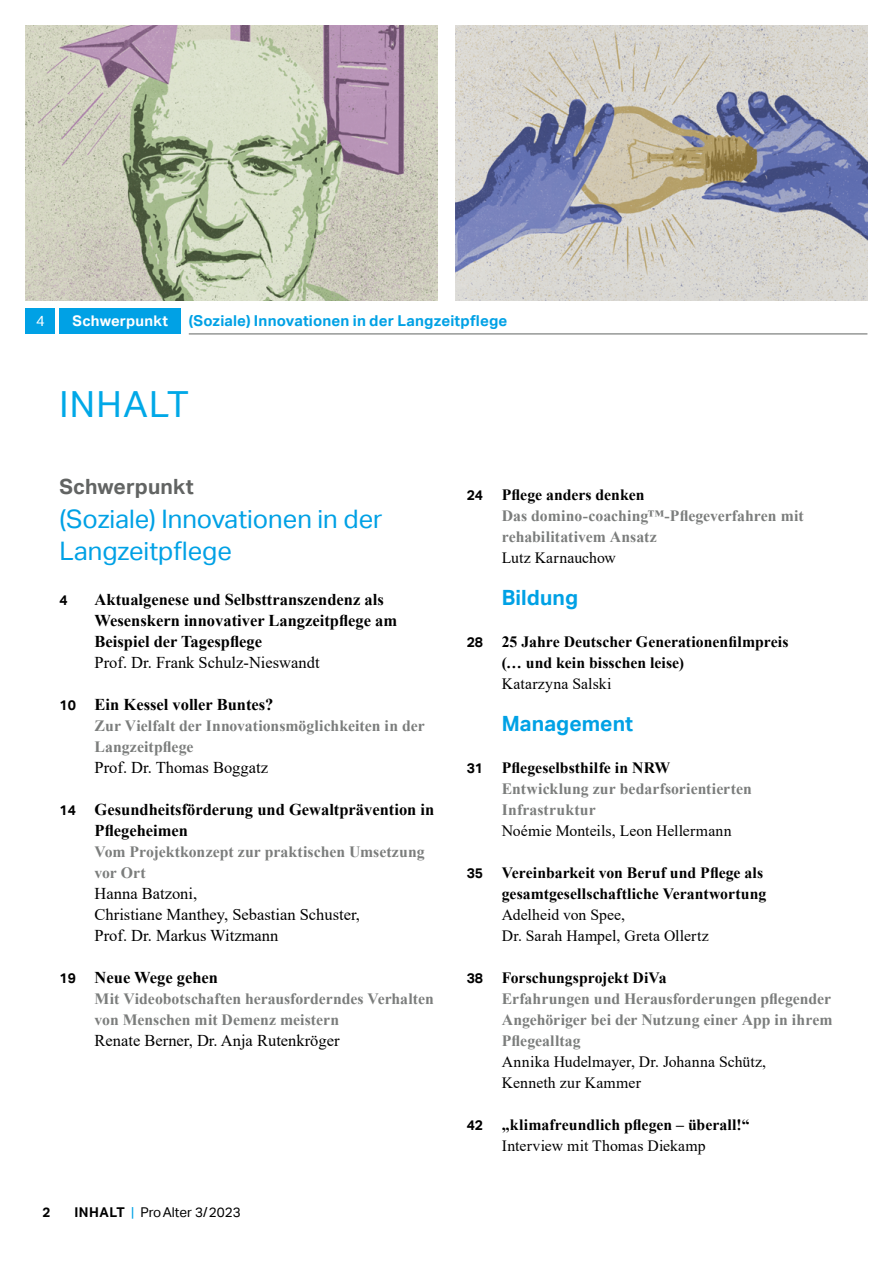
<style>
.page{position:relative;width:893px;height:1263px;background:#fff}
.page>*{position:absolute;margin:0;border:0;box-sizing:border-box;transform-origin:0 0}
.t1{font:36px "Aktiv Grotesk";letter-spacing:.04em;color:#00a8e7}
.t2{font:25.5px/31.5px "Aktiv Grotesk";color:#00a1e5}
.t3{font:700 21px "Aktiv Grotesk";letter-spacing:.005em;color:#00a1e5}
.t4{font:700 21px "Aktiv Grotesk";letter-spacing:.005em;color:#626463}
.t5{font:700 16.5px/21px "Times New Roman";color:#000}
.t6{font:16.5px/21px "Times New Roman";color:#000}
.t7{font:700 15.75px/21px "Times New Roman";color:#7b7d7c}
.t8{font:700 15.75px/21px "Times New Roman";color:#000}
.t9{font:15.75px/21px "Times New Roman";letter-spacing:.01em;color:#000}
.t10{font:700 15px "Aktiv Grotesk";letter-spacing:.01em;color:#00a1e5}
.t11{font:700 14.7px "Aktiv Grotesk";letter-spacing:.015em;color:#fff}
.t12{font:14.7px "Aktiv Grotesk";color:#fff}
.t13{font:700 13.95px "Aktiv Grotesk";color:#000}
.t14{font:13.5px "Aktiv Grotesk";color:#000}
.t15{font:700 13.5px "Aktiv Grotesk";color:#000}
.s1{font-weight:700}
.s2{color:#00a1e5}
</style>
<div class="page">
<div style="left:60px;top:308px;width:121px;height:26px;background:#00a1e5"></div>
<div style="left:26px;top:308px;width:29px;height:26px;background:#00a1e5"></div>
<hr style="left:189px;top:333px;width:678px;height:1px;background:#626463">
<img style="left:26px;top:26px;width:412px;height:274px">
<img style="left:455px;top:26px;width:412px;height:274px">
<p class="t11" style="left:73px;top:312px;width:97px">Schwerpunkt</p>
<p class="t12" style="left:36px;top:312px;width:10px">4</p>
<p class="t10" style="left:189px;top:312px;width:320px">(Soziale) Innovationen in der Langzeitpflege</p>
<h1 class="t1" style="left:60px;top:383px;width:131px">INHALT</h1>
<h3 class="t4" style="left:60px;top:474px;width:136px">Schwerpunkt</h3>
<h2 class="t2" style="left:60px;top:503px;width:325px">(Soziale) Innovationen in der<br>Langzeitpflege</h2>
<p class="t13" style="left:60px;top:592px;width:10px">4</p>
<p class="t13" style="left:60px;top:697px;width:18px">10</p>
<p class="t13" style="left:60px;top:802px;width:18px">14</p>
<p class="t13" style="left:60px;top:970px;width:18px">19</p>
<p class="t5" style="left:95px;top:589px;width:304px">Aktualgenese und Selbsttranszendenz als<br>Wesenskern innovativer Langzeitpflege am<br>Beispiel der Tagespflege</p>
<p class="t6" style="left:95px;top:651px;width:227px">Prof. Dr. Frank Schulz-Nieswandt</p>
<p class="t5" style="left:95px;top:694px;width:180px">Ein Kessel voller Buntes?</p>
<p class="t7" style="left:95px;top:715px;width:332px">Zur Vielfalt der Innovationsmöglichkeiten in der<br>Langzeitpflege</p>
<p class="t6" style="left:95px;top:756px;width:175px">Prof. Dr. Thomas Boggatz</p>
<p class="t5" style="left:95px;top:798px;width:341px">Gesundheitsförderung und Gewaltprävention in<br>Pflegeheimen</p>
<p class="t7" style="left:95px;top:841px;width:332px">Vom Projektkonzept zur praktischen Umsetzung vor Ort</p>
<p class="t6" style="left:95px;top:882px;width:267px">Hanna Batzoni,<br>Christiane Manthey, Sebastian Schuster,<br>Prof. Dr. Markus Witzmann</p>
<p class="t5" style="left:95px;top:967px;width:125px">Neue Wege gehen</p>
<p class="t7" style="left:95px;top:988px;width:341px">Mit Videobotschaften herausforderndes Verhalten von Menschen mit Demenz meistern</p>
<p class="t6" style="left:95px;top:1029px;width:246px">Renate Berner, Dr. Anja Rutenkröger</p>
<p class="t15" style="left:43px;top:1205px;width:9px">2</p>
<p class="t14" style="left:74px;top:1205px;width:168px"><span class="s1">INHALT</span> <span class="s2">|</span> ProAlter 3/2023</p>
<p class="t13" style="left:467px;top:487px;width:18px">24</p>
<p class="t13" style="left:467px;top:634px;width:18px">28</p>
<p class="t13" style="left:467px;top:760px;width:18px">31</p>
<p class="t13" style="left:467px;top:865px;width:18px">35</p>
<p class="t13" style="left:467px;top:970px;width:18px">38</p>
<p class="t13" style="left:467px;top:1117px;width:18px">42</p>
<p class="t8" style="left:502px;top:484px;width:144px">Pflege anders denken</p>
<p class="t7" style="left:502px;top:505px;width:303px">Das domino-coaching™-Pflegeverfahren mit rehabilitativem Ansatz</p>
<p class="t9" style="left:502px;top:547px;width:116px">Lutz Karnauchow</p>
<h3 class="t3" style="left:502px;top:585px;width:78px">Bildung</h3>
<p class="t8" style="left:502px;top:631px;width:288px">25 Jahre Deutscher Generationenfilmpreis (… und kein bisschen leise)</p>
<p class="t9" style="left:502px;top:673px;width:111px">Katarzyna Salski</p>
<h3 class="t3" style="left:502px;top:711px;width:133px">Management</h3>
<p class="t8" style="left:502px;top:757px;width:170px">Pflegeselbsthilfe in NRW</p>
<p class="t7" style="left:502px;top:778px;width:251px">Entwicklung zur bedarfsorientierten<br>Infrastruktur</p>
<p class="t9" style="left:502px;top:820px;width:232px">Noémie Monteils, Leon Hellermann</p>
<p class="t8" style="left:502px;top:862px;width:266px">Vereinbarkeit von Beruf und Pflege als gesamtgesellschaftliche Verantwortung</p>
<p class="t9" style="left:502px;top:904px;width:208px">Adelheid von Spee,<br>Dr. Sarah Hampel, Greta Ollertz</p>
<p class="t8" style="left:502px;top:967px;width:166px">Forschungsprojekt DiVa</p>
<p class="t7" style="left:502px;top:988px;width:332px;text-align:justify">Erfahrungen und Herausforderungen pflegender Angehöriger bei der Nutzung einer App in ihrem Pflegealltag</p>
<p class="t9" style="left:502px;top:1051px;width:266px">Annika Hudelmayer, Dr. Johanna Schütz,<br>Kenneth zur Kammer</p>
<p class="t8" style="left:502px;top:1114px;width:249px">„klimafreundlich pflegen – überall!“</p>
<p class="t9" style="left:502px;top:1135px;width:205px">Interview mit Thomas Diekamp</p>
</div>
